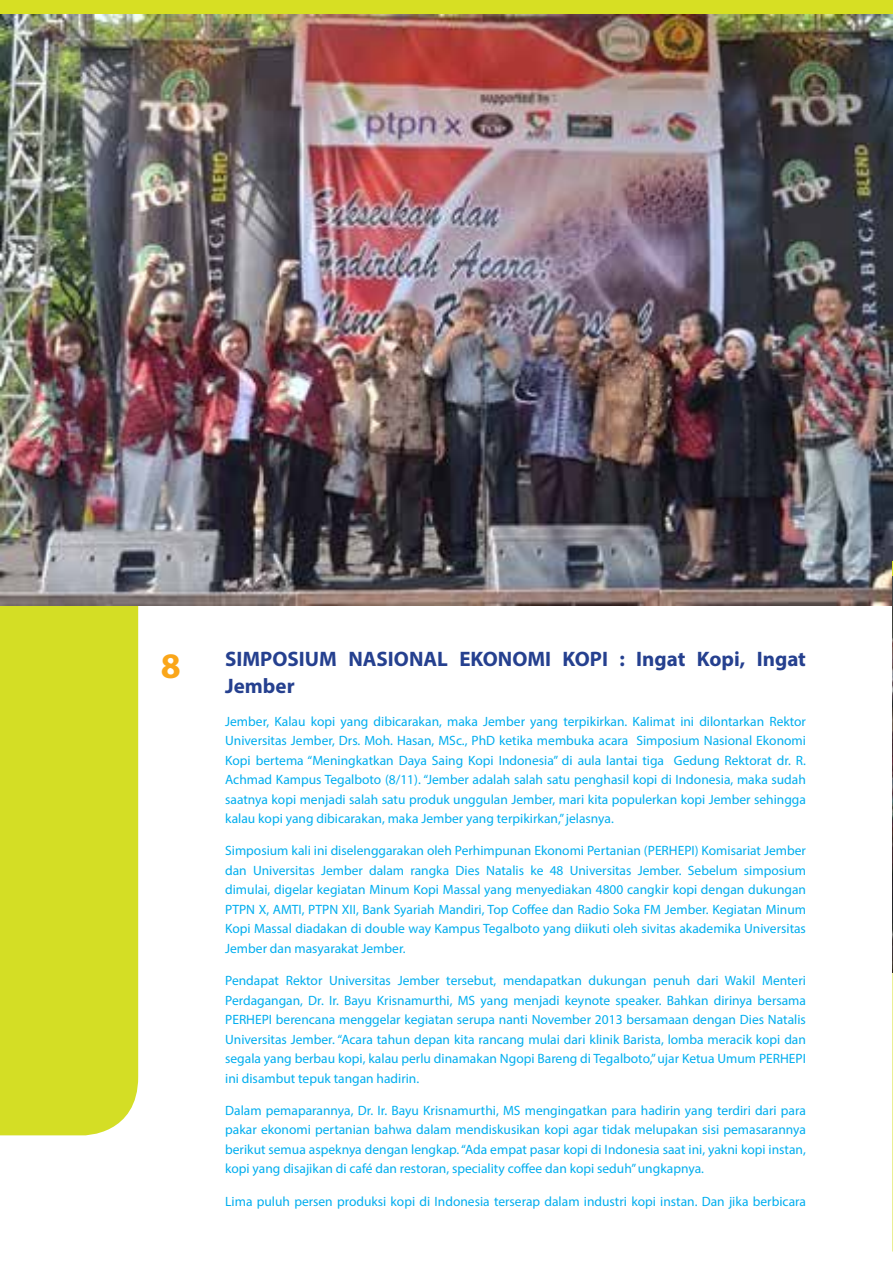
<style>
.page{position:relative;width:893px;height:1263px;background:#fff}
.page>*{position:absolute;margin:0;border:0;box-sizing:border-box;transform-origin:0 0}
.t1{font:700 36px "Myriad Pro";color:#faa61a}
.t2{font:700 21px/27px "Myriad Pro";color:#25408f}
.t3{font:13.5px/19.5px "Myriad Pro";color:#00aeef;text-align:justify}
</style>
<div class="page">
<div style="left:0;top:606px;width:138px;height:529px;background:#d4de25"></div>
<div style="left:0;top:0;width:893px;height:15px;background:#d7df23"></div>
<img style="left:0;top:15px;width:892px;height:591px">
<svg style="left:892px;top:973px;width:1px;height:278px"></svg>
<svg style="left:892px;top:561px;width:1px;height:15px"></svg>
<img style="left:892px;top:576px;width:1px;height:397px">
<h1 class="t1" style="left:161px;top:642px;width:21px">8</h1>
<h2 class="t2" style="left:225px;top:645px;width:582px">SIMPOSIUM NASIONAL EKONOMI KOPI : Ingat Kopi, Ingat<br>Jember</h2>
<p class="t3" style="left:225px;top:711px;width:582px">Jember, Kalau kopi yang dibicarakan, maka Jember yang terpikirkan. Kalimat ini dilontarkan Rektor Universitas Jember, Drs. Moh. Hasan, MSc., PhD ketika membuka acara Simposium Nasional Ekonomi Kopi bertema “Meningkatkan Daya Saing Kopi Indonesia” di aula lantai tiga Gedung Rektorat dr. R.<br>Achmad Kampus Tegalboto (8/11). “Jember adalah salah satu penghasil kopi di Indonesia, maka sudah saatnya kopi menjadi salah satu produk unggulan Jember, mari kita populerkan kopi Jember sehingga kalau kopi yang dibicarakan, maka Jember yang terpikirkan,” jelasnya.</p>
<p class="t3" style="left:225px;top:841px;width:582px">Simposium kali ini diselenggarakan oleh Perhimpunan Ekonomi Pertanian (PERHEPI) Komisariat Jember dan Universitas Jember dalam rangka Dies Natalis ke 48 Universitas Jember. Sebelum simposium dimulai, digelar kegiatan Minum Kopi Massal yang menyediakan 4800 cangkir kopi dengan dukungan PTPN X, AMTI, PTPN XII, Bank Syariah Mandiri, Top Coffee dan Radio Soka FM Jember. Kegiatan Minum Kopi Massal diadakan di double way Kampus Tegalboto yang diikuti oleh sivitas akademika Universitas Jember dan masyarakat Jember.</p>
<p class="t3" style="left:225px;top:971px;width:582px">Pendapat Rektor Universitas Jember tersebut, mendapatkan dukungan penuh dari Wakil Menteri Perdagangan, Dr. Ir. Bayu Krisnamurthi, MS yang menjadi keynote speaker. Bahkan dirinya bersama PERHEPI berencana menggelar kegiatan serupa nanti November 2013 bersamaan dengan Dies Natalis Universitas Jember. “Acara tahun depan kita rancang mulai dari klinik Barista, lomba meracik kopi dan segala yang berbau kopi, kalau perlu dinamakan Ngopi Bareng di Tegalboto,” ujar Ketua Umum PERHEPI ini disambut tepuk tangan hadirin.</p>
<p class="t3" style="left:225px;top:1100px;width:582px">Dalam pemaparannya, Dr. Ir. Bayu Krisnamurthi, MS mengingatkan para hadirin yang terdiri dari para pakar ekonomi pertanian bahwa dalam mendiskusikan kopi agar tidak melupakan sisi pemasarannya berikut semua aspeknya dengan lengkap. “Ada empat pasar kopi di Indonesia saat ini, yakni kopi instan, kopi yang disajikan di café dan restoran, speciality coffee dan kopi seduh” ungkapnya.</p>
<p class="t3" style="left:225px;top:1191px;width:582px">Lima puluh persen produksi kopi di Indonesia terserap dalam industri kopi instan. Dan jika berbicara</p>
</div>
